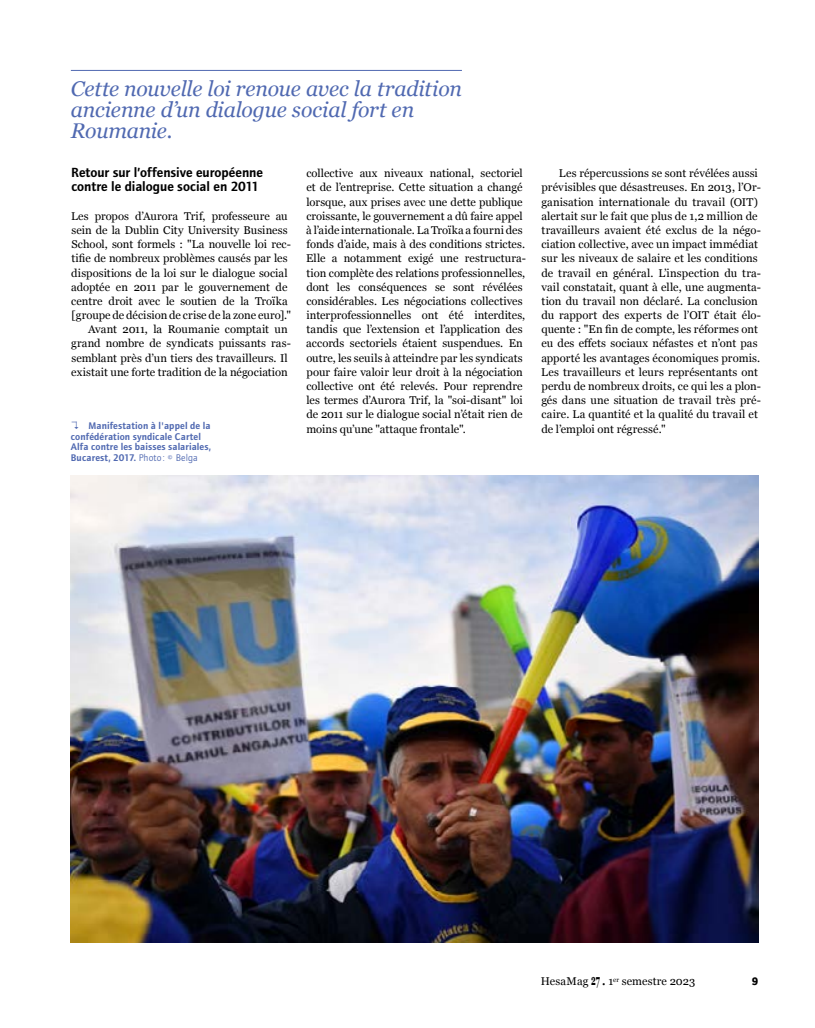
<style>
.page{position:relative;width:815px;height:1028px;background:#fff}
.page>*{position:absolute;margin:0;border:0;box-sizing:border-box;transform-origin:0 0}
.t1{font:italic 21.25px/21.2px "Georgia";letter-spacing:-.01em;color:#5069b1}
.t2{font:13.75px/14.1px "etui Foundry Journal Demi";color:#000}
.t3{font:11.25px/14.1px "Georgia";letter-spacing:.005em;color:#000}
.t4{font:11.25px "etui Foundry Journal bold";color:#000}
.t5{font:10px/10.6px "etui Foundry Journal Demi";letter-spacing:.01em;color:#5069b1}
.s1{font-family:"Inter";font-weight:300}
.s2{font-family:"etui Foundry Journal book"}
.s3{font-weight:700;font-size:14.88px}
.s4{font-size:15px}
</style>
<div class="page">
<hr style="left:71px;top:70px;width:391px;height:1px;background:#5069b1">
<img style="left:71px;top:475px;width:687px;height:468px">
<h1 class="t1" style="left:71px;top:77px;width:393px">Cette nouvelle loi renoue avec la tradition ancienne d’un dialogue social fort en<br>Roumanie.</h1>
<p class="t2" style="left:71px;top:166px;width:193px">Retour sur l’offensive européenne contre le dialogue social en 2011</p>
<p class="t3" style="left:71px;top:208px;width:218px">Les propos d’Aurora Trif, professeure au</p>
<p class="t3" style="left:71px;top:222px;width:218px">sein de la Dublin City University Business</p>
<p class="t3" style="left:72px;top:237px;width:221px">School, sont formels : "La nouvelle loi rec-</p>
<p class="t3" style="left:71px;top:251px;width:218px">tifie de nombreux problèmes causés par les</p>
<p class="t3" style="left:71px;top:265px;width:218px">dispositions de la loi sur le dialogue social</p>
<p class="t3" style="left:71px;top:279px;width:218px">adoptée en 2011 par le gouvernement de</p>
<p class="t3" style="left:71px;top:293px;width:218px">centre droit avec le soutien de la Troïka</p>
<p class="t3" style="left:71px;top:308px;width:221px">[groupe de décision de crise de la zone euro]."</p>
<p class="t3" style="left:88px;top:322px;width:201px">Avant 2011, la Roumanie comptait un</p>
<p class="t3" style="left:71px;top:336px;width:221px">grand nombre de syndicats puissants ras-</p>
<p class="t3" style="left:71px;top:350px;width:218px">semblant près d’un tiers des travailleurs. Il</p>
<p class="t3" style="left:71px;top:364px;width:218px">existait une forte tradition de la négociation</p>
<p class="t5" style="left:71px;top:420px;width:142px"><span class="s1">↴</span> Manifestation à l'appel de la confédération syndicale Cartel<br>Alfa contre les baisses salariales,<br>Bucarest, 2017. <span class="s2">Photo : © Belga</span></p>
<p class="t3" style="left:306px;top:166px;width:221px">collective aux niveaux national, sectoriel et de l’entreprise. Cette situation a changé lorsque, aux prises avec une dette publique croissante, le gouvernement a dû faire appel à l’aide internationale. La Troïka a fourni des fonds d’aide, mais à des conditions strictes.<br>Elle a notamment exigé une restructura&shy;tion complète des relations professionnelles, dont les conséquences se sont révélées considérables. Les négociations collectives interprofessionnelles ont été interdites, tandis que l’extension et l’application des accords sectoriels étaient suspendues. En outre, les seuils à atteindre par les syndicats pour faire valoir leur droit à la négociation collective ont été relevés. Pour reprendre les termes d’Aurora Trif, la "soi-disant" loi de 2011 sur le dialogue social n’était rien de moins qu’une "attaque frontale".</p>
<p class="t3" style="left:541px;top:166px;width:221px;text-indent:18px">Les répercussions se sont révélées aussi prévisibles que désastreuses. En 2013, l’Or&shy;ganisation internationale du travail (OIT) alertait sur le fait que plus de 1,2 million de travailleurs avaient été exclus de la négo&shy;ciation collective, avec un impact immédiat sur les niveaux de salaire et les conditions de travail en général. L’inspection du tra&shy;vail constatait, quant à elle, une augmenta&shy;tion du travail non déclaré. La conclusion du rapport des experts de l’OIT était élo&shy;quente : "En fin de compte, les réformes ont eu des effets sociaux néfastes et n’ont pas apporté les avantages économiques promis.<br>Les travailleurs et leurs représentants ont perdu de nombreux droits, ce qui les a plon&shy;gés dans une situation de travail très pré&shy;caire. La quantité et la qualité du travail et de l’emploi ont régressé."</p>
<p class="t3" style="left:541px;top:974px;width:156px">HesaMag <span class="s3">27</span> <span class="s4">.</span> 1<sup>er</sup> semestre 2023</p>
<p class="t4" style="left:752px;top:975px;width:8px">9</p>
</div>
